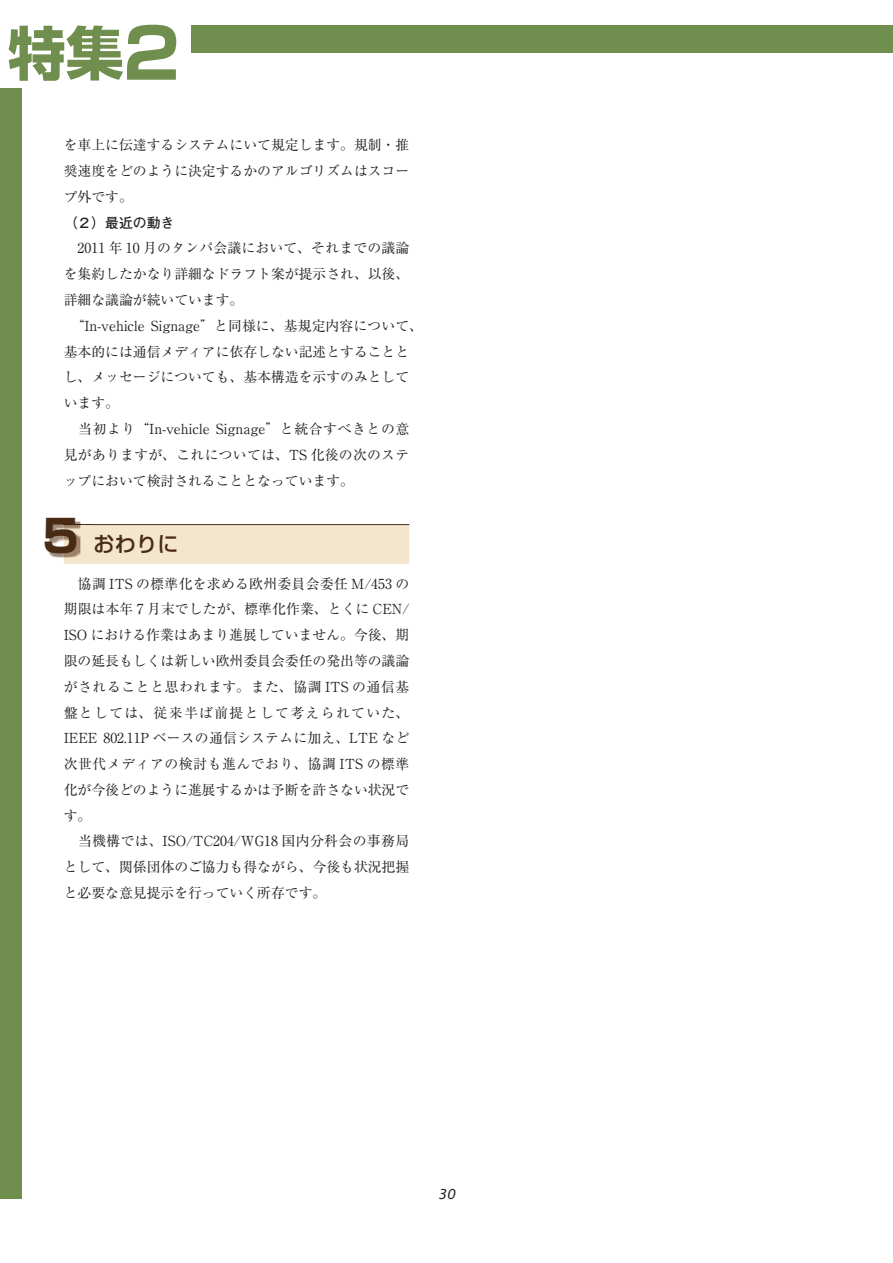
<style>
.page{position:relative;width:893px;height:1263px;background:#fff}
.page>*{position:absolute;margin:0;border:0;box-sizing:border-box;transform-origin:0 0}
.t1{font:69.15px "Shin Go Pro Bold 90 pv RKSJ H";color:#708e4e}
.t2{font:44.7px "Shin Go Pro Bold 90 pv RKSJ H";color:#492a14}
.t3{font:21.3px "Shin Go Pro Medium 90 pv RKSJ H";color:#492a14}
.t4{font:13.8px/25.8px "Ryumin Pro Regular 90 pv RKSJ H";color:#231f20;text-align:justify}
.t5{font:13.8px "Ryumin Pro Regular 90 pv RKSJ H";letter-spacing:.02em;color:#231f20}
.t6{font:13.8px "Futo Go B101 Pro Bold 90 pv RKSJ H";color:#231f20}
.t7{font:italic 13.8px "Lucida Sans";color:#231f20}
</style>
<div class="page">
<svg style="left:9px;top:26px;width:114px;height:55px"></svg>
<div style="left:193px;top:26px;width:700px;height:27px;background:#708e4e"></div>
<div style="left:0;top:89px;width:21px;height:1110px;background:#708e4e"></div>
<img style="left:49px;top:522px;width:31px;height:35px">
<svg style="left:64px;top:524px;width:345px;height:40px;background:#edddc5"></svg>
<h1 class="t1" style="left:117px;top:28px;width:71px">２</h1>
<p class="t4" style="left:64px;top:134px;width:347px">を車上に伝達するシステムにいて規定します。規制・推奨速度をどのように決定するかのアルゴリズムはスコープ外です。</p>
<p class="t6" style="left:64px;top:217px;width:112px">（２）最近の動き</p>
<p class="t4" style="left:64px;top:237px;width:347px">　2011 年 10 月のタンパ会議において、それまでの議論</p>
<p class="t4" style="left:64px;top:263px;width:347px">を集約したかなり詳細なドラフト案が提示され、以後、</p>
<p class="t4" style="left:64px;top:289px;width:181px">詳細な議論が続いています。</p>
<p class="t4" style="left:71px;top:315px;width:354px">“In-vehicle Signage”と同様に、基規定内容について、</p>
<p class="t4" style="left:64px;top:340px;width:347px">基本的には通信メディアに依存しない記述とすることと</p>
<p class="t4" style="left:64px;top:366px;width:347px">し、メッセージについても、基本構造を示すのみとして</p>
<p class="t4" style="left:64px;top:392px;width:57px">います。</p>
<p class="t4" style="left:64px;top:418px;width:347px">　当初より“In-vehicle Signage”と統合すべきとの意</p>
<p class="t5" style="left:64px;top:449px;width:347px">見がありますが、これについては、TS 化後の次のステ</p>
<p class="t4" style="left:64px;top:469px;width:292px">ップにおいて検討されることとなっています。</p>
<h2 class="t2" style="left:43px;top:519px;width:38px">5</h2>
<h3 class="t3" style="left:94px;top:536px;width:87px">おわりに</h3>
<p class="t4" style="left:64px;top:572px;width:347px;text-align:left">　協調 ITS の標準化を求める欧州委員会委任 M/453 の期限は本年 7 月末でしたが、標準化作業、とくに CEN/<br>ISO における作業はあまり進展していません。今後、期限の延長もしくは新しい欧州委員会委任の発出等の議論がされることと思われます。また、協調 ITS の通信基盤としては、従来半ば前提として考えられていた、<br>IEEE 802.11P ベースの通信システムに加え、LTE など次世代メディアの検討も進んでおり、協調 ITS の標準化が今後どのように進展するかは予断を許さない状況です。<br>　当機構では、ISO/TC204/WG18 国内分科会の事務局として、関係団体のご協力も得ながら、今後も状況把握と必要な意見提示を行っていく所存です。</p>
<p class="t7" style="left:438px;top:1186px;width:19px">30</p>
</div>
